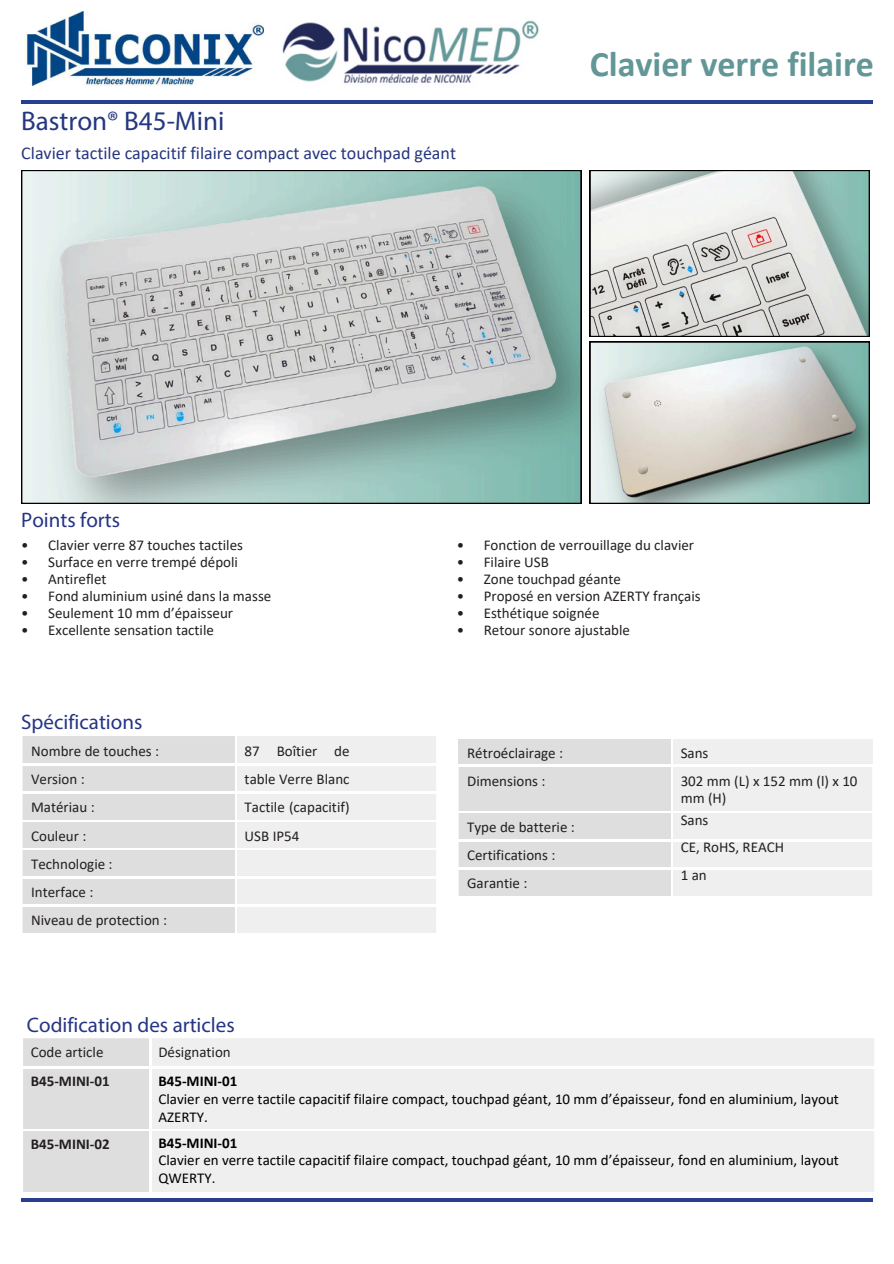
<style>
.page{position:relative;width:894px;height:1264px;background:#fff}
.page>*{position:absolute;margin:0;border:0;box-sizing:border-box;transform-origin:0 0}
.t1{font:700 36px "Calibri";color:#639696}
.t2{font:27px "Myriad Pro";color:#243781}
.t3{font:21px "Myriad Pro";color:#263584}
.t4{font:18px "Calibri";color:#26367f}
.t5{font:15px/16.8px "Calibri";color:#231f20}
.t6{font:15px "Calibri";color:#000}
.t7{font:700 15px "Calibri";color:#231f20}
.t8{font:700 15px "Calibri";color:#000}
.s1{font-weight:700}
.s2{font-weight:700;color:#000}
</style>
<div class="page">
<hr style="left:21px;top:101px;width:851px;height:3px;background:#26408f">
<hr style="left:21px;top:1198px;width:851px;height:3px;background:#26408f">
<svg style="left:23px;top:736px;width:413px;height:197px"></svg>
<hr style="left:235px;top:736px;width:2px;height:27px;background:#fff">
<hr style="left:23px;top:763px;width:213px;height:2px;background:#fff">
<hr style="left:235px;top:765px;width:2px;height:26px;background:#fff">
<hr style="left:236px;top:763px;width:200px;height:2px;background:#fff">
<hr style="left:23px;top:791px;width:213px;height:2px;background:#fff">
<hr style="left:235px;top:793px;width:2px;height:27px;background:#fff">
<hr style="left:236px;top:791px;width:200px;height:2px;background:#fff">
<hr style="left:23px;top:820px;width:213px;height:1px;background:#fff">
<hr style="left:23px;top:848px;width:213px;height:1px;background:#fff">
<hr style="left:235px;top:821px;width:2px;height:27px;background:#fff">
<hr style="left:235px;top:849px;width:2px;height:27px;background:#fff">
<hr style="left:235px;top:878px;width:2px;height:26px;background:#fff">
<hr style="left:235px;top:906px;width:2px;height:27px;background:#fff">
<hr style="left:236px;top:820px;width:200px;height:1px;background:#fff">
<hr style="left:236px;top:848px;width:200px;height:1px;background:#fff">
<hr style="left:23px;top:876px;width:213px;height:2px;background:#fff">
<hr style="left:23px;top:904px;width:213px;height:2px;background:#fff">
<hr style="left:236px;top:876px;width:200px;height:2px;background:#fff">
<hr style="left:236px;top:904px;width:200px;height:2px;background:#fff">
<svg style="left:458px;top:739px;width:413px;height:157px"></svg>
<hr style="left:458px;top:765px;width:214px;height:1px;background:#fff">
<hr style="left:458px;top:811px;width:214px;height:1px;background:#fff">
<hr style="left:458px;top:839px;width:214px;height:2px;background:#fff">
<hr style="left:458px;top:867px;width:214px;height:2px;background:#fff">
<hr style="left:672px;top:765px;width:199px;height:1px;background:#fff">
<hr style="left:672px;top:811px;width:199px;height:1px;background:#fff">
<hr style="left:672px;top:839px;width:199px;height:2px;background:#fff">
<hr style="left:672px;top:867px;width:199px;height:2px;background:#fff">
<div style="left:152px;top:1038px;width:721px;height:153px;background:#efefef"></div>
<div style="left:23px;top:1038px;width:126px;height:153px;background:#dedede"></div>
<hr style="left:23px;top:1066px;width:128px;height:2px;background:#fff">
<hr style="left:23px;top:1129px;width:128px;height:1px;background:#fff">
<hr style="left:151px;top:1066px;width:722px;height:2px;background:#fff">
<hr style="left:151px;top:1129px;width:722px;height:1px;background:#fff">
<img style="left:282px;top:20px;width:257px;height:63px">
<img style="left:25px;top:12px;width:238px;height:74px">
<svg style="left:589px;top:341px;width:280px;height:162px;background:#b9c6c0"></svg>
<svg style="left:589px;top:170px;width:280px;height:166px"></svg>
<svg style="left:21px;top:170px;width:560px;height:334px;background:#b8c7c4"></svg>
<p class="t2" style="left:21px;top:109px;width:204px">Bastron® B45-Mini</p>
<p class="t4" style="left:21px;top:145px;width:436px">Clavier tactile capacitif filaire compact avec touchpad géant</p>
<p class="t1" style="left:589px;top:49px;width:285px">Clavier verre filaire</p>
<h2 class="t3" style="left:21px;top:511px;width:100px">Points forts</h2>
<p class="t5" style="left:21px;top:538px;width:9px;text-align:justify">• • • • • •</p>
<p class="t5" style="left:48px;top:538px;width:224px">Clavier verre 87 touches tactiles<br>Surface en verre trempé dépoli<br>Antireflet<br>Fond aluminium usiné dans la masse<br>Seulement 10 mm d’épaisseur<br>Excellente sensation tactile</p>
<p class="t3" style="left:21px;top:713px;width:123px">Spécifications</p>
<h2 class="t5" style="left:456px;top:538px;width:9px;text-align:justify">• • • • • •</h2>
<p class="t5" style="left:483px;top:538px;width:218px">Fonction de verrouillage du clavier<br>Filaire USB<br>Zone touchpad géante<br>Proposé en version AZERTY français<br>Esthétique soignée<br>Retour sonore ajustable</p>
<p class="t5" style="left:31px;top:738px;width:138px;line-height:28.2px">Nombre de touches :<br>Version :<br>Matériau :<br>Couleur :<br>Technologie :<br>Interface :<br>Niveau de protection :</p>
<p class="t5" style="left:244px;top:738px;width:106px;line-height:28.2px;text-align:justify">87 Boîtier de table Verre Blanc Tactile (capacitif)<br>USB IP54</p>
<h4 class="t3" style="left:27px;top:1016px;width:209px">Codification des articles</h4>
<p class="t5" style="left:467px;top:739px;width:97px;line-height:28.2px">Rétroéclairage :<br>Dimensions :</p>
<p class="t5" style="left:467px;top:814px;width:109px;line-height:28.2px">Type de batterie :<br>Certifications :<br>Garantie :</p>
<p class="t5" style="left:680px;top:739px;width:178px;line-height:28.2px">Sans<br>302 mm (L) x 152 mm (l) x 10</p>
<p class="t5" style="left:680px;top:790px;width:47px">mm (H)</p>
<p class="t5" style="left:680px;top:812px;width:29px">Sans</p>
<p class="t5" style="left:680px;top:839px;width:105px">CE, RoHS, REACH</p>
<p class="t5" style="left:680px;top:868px;width:28px">1 an</p>
<h1 class="t5" style="left:31px;top:1038px;width:80px;line-height:29.2px">Code article<br><span class="s1">B45-MINI-01</span></h1>
<h3 class="t7" style="left:31px;top:1137px;width:80px">B45-MINI-02</h3>
<p class="t5" style="left:158px;top:1038px;width:80px;line-height:29.2px">Désignation<br><span class="s2">B45-MINI-01</span></p>
<h2 class="t6" style="left:158px;top:1092px;width:682px">Clavier en verre tactile capacitif filaire compact, touchpad géant, 10 mm d’épaisseur, fond en aluminium, layout</h2>
<p class="t6" style="left:158px;top:1110px;width:51px">AZERTY.</p>
<p class="t8" style="left:158px;top:1136px;width:80px">B45-MINI-01</p>
<p class="t6" style="left:158px;top:1153px;width:682px">Clavier en verre tactile capacitif filaire compact, touchpad géant, 10 mm d’épaisseur, fond en aluminium, layout</p>
<p class="t6" style="left:158px;top:1171px;width:59px">QWERTY.</p>
</div>
